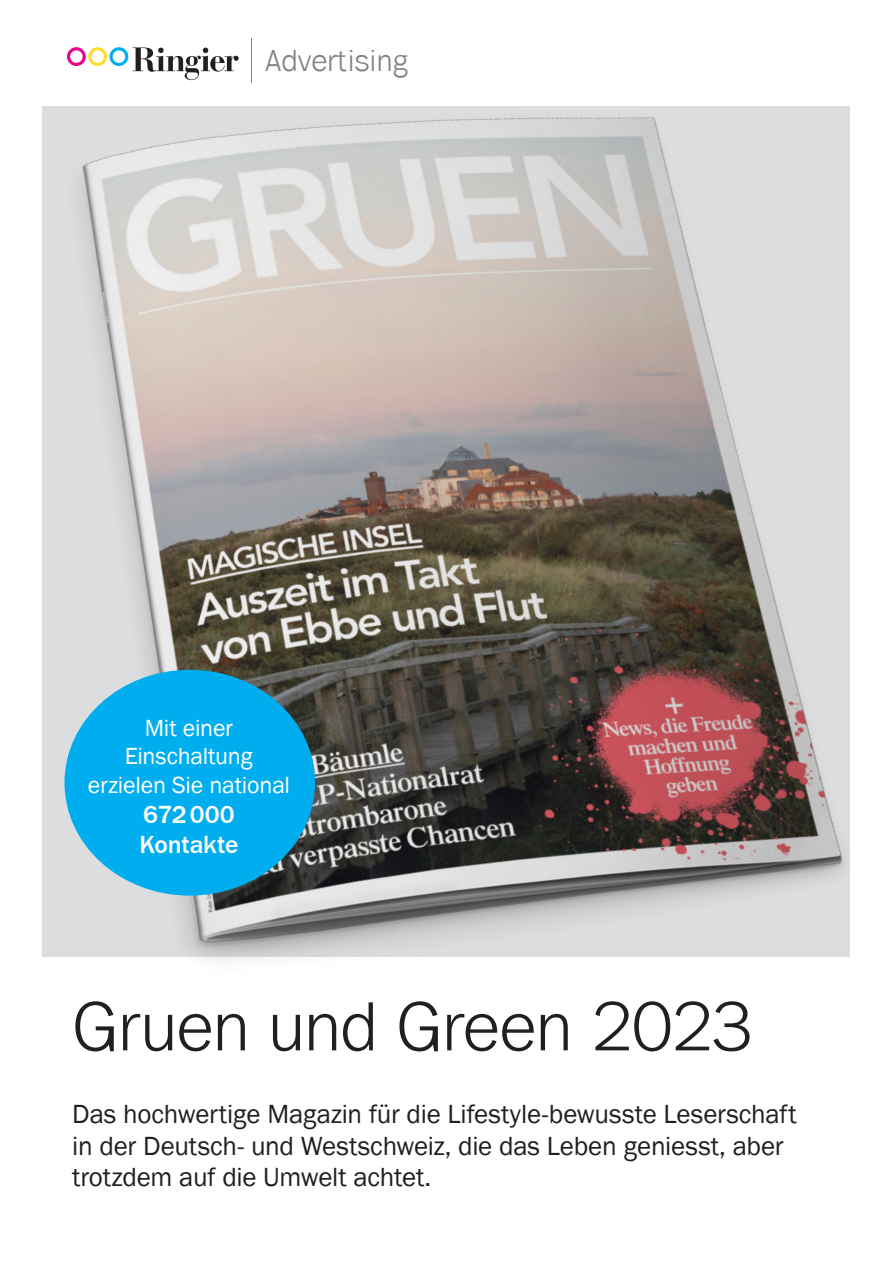
<style>
.page{position:relative;width:893px;height:1263px;background:#fff}
.page>*{position:absolute;margin:0;border:0;box-sizing:border-box;transform-origin:0 0}
.haupt_ti_neu{font:300 72px "Ringier";letter-spacing:-.02em;color:#231f20}
.t1{font:300 31.2px "Ringier";color:#808285}
.lead_neu{font:27px/31.5px "Ringier";letter-spacing:-.01em;color:#231f20}
.lead_neu-2{font:700 25.5px "Ringier";letter-spacing:-.01em;color:#fff}
.lead_neu-3{font:24px/28.5px "Ringier";letter-spacing:-.01em;color:#fff;text-align:center}
</style>
<div class="page">
<img style="left:42px;top:38px;width:808px;height:922px">
<div style="left:64px;top:670px;width:251px;height:226px;background:#00aeef;border-radius:50%"></div>
<p class="t1" style="left:266px;top:41px;width:145px">Advertising</p>
<p class="lead_neu-3" style="left:88px;top:713px;width:204px">Mit einer<br>Einschaltung erzielen Sie national</p>
<p class="lead_neu-2" style="left:143px;top:798px;width:93px">672000</p>
<p class="lead_neu-2" style="left:140px;top:828px;width:100px">Kontakte</p>
<p class="haupt_ti_neu" style="left:72px;top:981px;width:682px">Gruen und Green 2023</p>
<p class="lead_neu" style="left:72px;top:1098px;width:726px">Das hochwertige Magazin für die Lifestyle-bewusste Leserschaft in der Deutsch- und Westschweiz, die das Leben geniesst, aber trotzdem auf die Umwelt achtet.</p>
</div>
